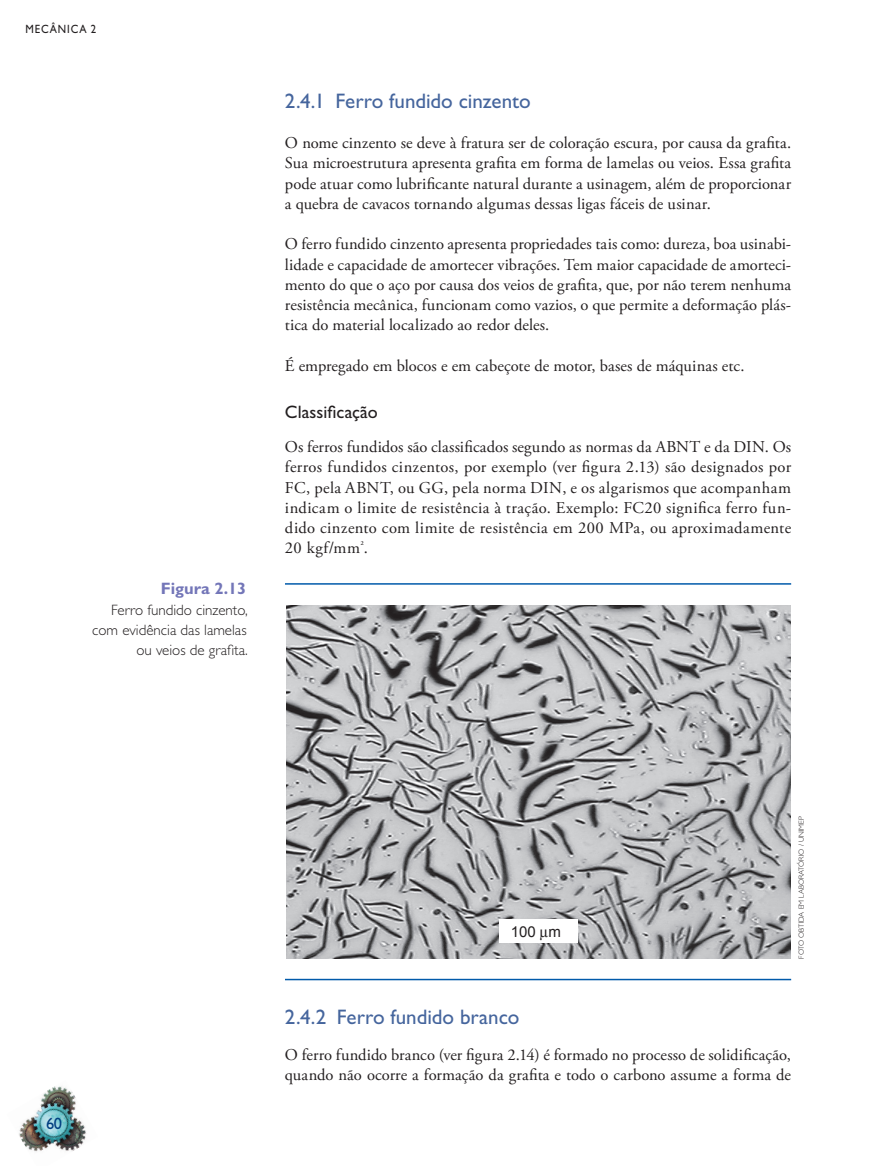
<style>
.page{position:relative;width:872px;height:1166px;background:#fff}
.page>*{position:absolute;margin:0;border:0;box-sizing:border-box;transform-origin:0 0}
.t1{font:21px "Gill Sans Std";color:#45659d}
.t2{font:18px "Gill Sans Std";letter-spacing:.005em;color:#231f20}
.t3{font:16.5px/20.2px "Adobe Garamond Pro";letter-spacing:.005em;color:#231f20;text-align:justify}
.t4{font:700 16.5px "Gill Sans Std";color:#7376b8}
.t5{font:16.5px "Gill Sans Std";color:#014081}
.t6{font:300 15px/20.2px "Gill Sans Std";color:#231f20;text-align:right}
.t7{font:15px "Arial";color:#231f20}
.t8{font:12px "Gill Sans Std";letter-spacing:.085em;color:#231f20;scale:.9 1}
.t9{font:300 7.5px "Gill Sans Std";color:#231f20}
.s1{font-family:"Minion Pro"}
</style>
<div class="page">
<img style="left:19px;top:1086px;width:68px;height:66px">
<hr style="left:285px;top:583px;width:506px;height:1px;background:#015aaa">
<hr style="left:285px;top:978px;width:506px;height:2px;background:#015aaa">
<img style="left:286px;top:605px;width:504px;height:352px">
<div style="left:499px;top:919px;width:78px;height:24px;background:#fff"></div>
<p class="t8" style="left:26px;top:22px;width:80px">mecânica 2</p>
<p class="t4" style="left:161px;top:579px;width:87px">Figura 2.13</p>
<p class="t6" style="left:92px;top:599px;width:157px">Ferro fundido cinzento, com evidência das lamelas ou veios de grafita.</p>
<p class="t1" style="left:285px;top:89px;width:247px">2.4.1 Ferro fundido cinzento</p>
<p class="t3" style="left:285px;top:133px;width:508px">O nome cinzento se deve à fratura ser de coloração escura, por causa da grafita.<br>Sua microestrutura apresenta grafita em forma de lamelas ou veios. Essa grafita pode atuar como lubrificante natural durante a usinagem, além de proporcionar a quebra de cavacos tornando algumas dessas ligas fáceis de usinar.</p>
<p class="t3" style="left:285px;top:234px;width:508px">O ferro fundido cinzento apresenta propriedades tais como: dureza, boa usinabi&shy;lidade e capacidade de amortecer vibrações<span class="s1">.</span> Tem maior capacidade de amorteci&shy;mento do que o aço por causa dos veios de grafita, que, por não terem nenhuma resistência mecânica, funcionam como vazios, o que permite a deformação plás&shy;tica do material localizado ao redor deles.</p>
<p class="t3" style="left:285px;top:356px;width:461px">É empregado em blocos e em cabeçote de motor, bases de máquinas etc.</p>
<p class="t2" style="left:285px;top:401px;width:94px">Classificação</p>
<p class="t3" style="left:285px;top:437px;width:508px">Os ferros fundidos são classificados segundo as normas da ABNT e da DIN. Os ferros fundidos cinzentos, por exemplo (ver figura 2.13) são designados por FC, pela ABNT, ou GG, pela norma DIN, e os algarismos que acompanham indicam o limite de resistência à tração. Exemplo: FC20 significa ferro fun&shy;dido cinzento com limite de resistência em 200 MPa, ou aproximadamente 20 kgf/mm<sup>²</sup>.</p>
<p class="t5" style="left:46px;top:1113px;width:18px">60</p>
<p class="t7" style="left:511px;top:921px;width:52px">100 m</p>
<p class="t9" style="left:797px;top:958px;width:144px;rotate:-90deg">Foto obtida em laboratório / UNIMEP</p>
<p class="t1" style="left:285px;top:1004px;width:236px">2.4.2 Ferro fundido branco</p>
<p class="t3" style="left:285px;top:1044px;width:507px">O ferro fundido branco (ver figura 2.14) é formado no processo de solidificação, quando não ocorre a formação da grafita e todo o carbono assume a forma de</p>
</div>
